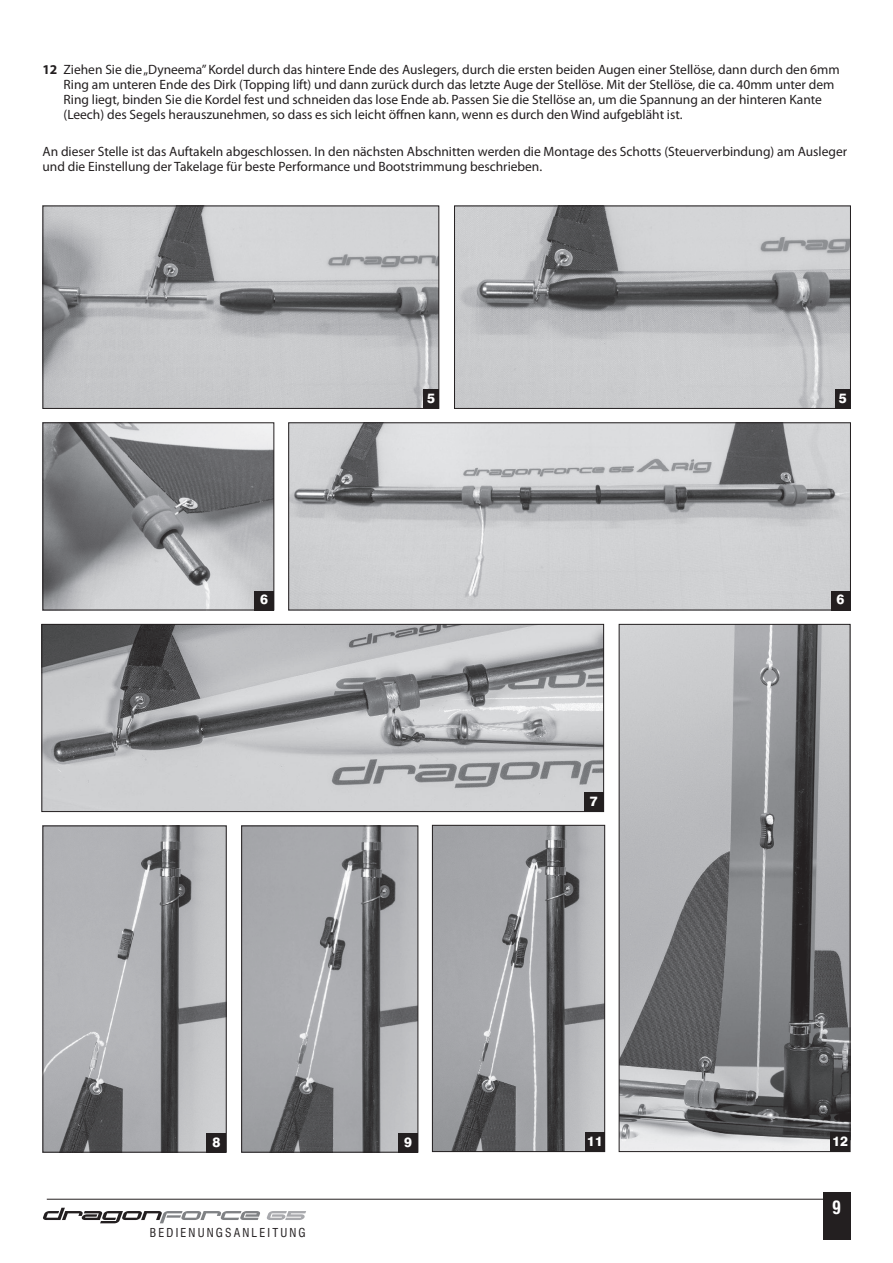
<style>
.page{position:relative;width:893px;height:1263px;background:#fff}
.page>*{position:absolute;margin:0;border:0;box-sizing:border-box;transform-origin:0 0}
.t1{font:700 condensed 18px "Swiss 721 BT";color:#fff}
.t2{font:13.5px/15px "Myriad Pro";color:#231f20}
.t3{font:800 13.5px "Swiss 721 BT";color:#fff}
.t4{font:condensed 12px "Swiss 721 BT";letter-spacing:.18em;color:#231f20}
.s1{font-weight:700}
</style>
<div class="page">
<hr style="left:47px;top:1199px;width:781px;height:1px;background:#231f20">
<svg style="left:43px;top:1208px;width:263px;height:15px"></svg>
<div style="left:823px;top:1192px;width:27px;height:47px;background:#231f20"></div>
<img style="left:45px;top:208px;width:392px;height:199px">
<div style="left:43px;top:206px;width:396px;height:203px;border:1px solid #231f20"></div>
<img style="left:45px;top:424px;width:227px;height:184px">
<div style="left:43px;top:422px;width:231px;height:188px;border:1px solid #231f20"></div>
<div style="left:424px;top:389px;width:15px;height:20px;background:#231f20"></div>
<div style="left:254px;top:591px;width:20px;height:19px;background:#231f20"></div>
<img style="left:456px;top:208px;width:393px;height:199px">
<div style="left:454px;top:206px;width:397px;height:203px;border:1px solid #231f20"></div>
<div style="left:835px;top:389px;width:15px;height:20px;background:#231f20"></div>
<img style="left:290px;top:424px;width:559px;height:184px">
<div style="left:288px;top:422px;width:563px;height:188px;border:1px solid #231f20"></div>
<div style="left:831px;top:591px;width:19px;height:19px;background:#231f20"></div>
<img style="left:43px;top:626px;width:559px;height:184px">
<div style="left:41px;top:624px;width:563px;height:188px;border:1px solid #231f20"></div>
<div style="left:584px;top:792px;width:20px;height:20px;background:#231f20"></div>
<img style="left:45px;top:827px;width:180px;height:323px">
<div style="left:43px;top:825px;width:184px;height:327px;border:1px solid #231f20"></div>
<div style="left:206px;top:1133px;width:20px;height:19px;background:#231f20"></div>
<img style="left:243px;top:827px;width:173px;height:323px">
<div style="left:241px;top:825px;width:177px;height:327px;border:1px solid #231f20"></div>
<div style="left:398px;top:1133px;width:20px;height:19px;background:#231f20"></div>
<img style="left:434px;top:827px;width:169px;height:323px">
<div style="left:432px;top:825px;width:173px;height:327px;border:1px solid #231f20"></div>
<div style="left:585px;top:1132px;width:20px;height:20px;background:#231f20"></div>
<img style="left:621px;top:626px;width:227px;height:524px">
<div style="left:619px;top:624px;width:231px;height:528px;border:1px solid #231f20"></div>
<div style="left:830px;top:1132px;width:20px;height:20px;background:#231f20"></div>
<p class="t2" style="left:64px;top:62px;width:778px;text-indent:-21px"><span class="s1">12</span> Ziehen Sie die „Dyneema” Kordel durch das hintere Ende des Auslegers, durch die ersten beiden Augen einer Stellöse, dann durch den 6mm Ring am unteren Ende des Dirk (Topping lift) und dann zurück durch das letzte Auge der Stellöse. Mit der Stellöse, die ca. 40mm unter dem Ring liegt, binden Sie die Kordel fest und schneiden das lose Ende ab. Passen Sie die Stellöse an, um die Spannung an der hinteren Kante (Leech) des Segels herauszunehmen, so dass es sich leicht öffnen kann, wenn es durch den Wind aufgebläht ist.</p>
<p class="t2" style="left:43px;top:143px;width:806px">An dieser Stelle ist das Auftakeln abgeschlossen. In den nächsten Abschnitten werden die Montage des Schotts (Steuerverbindung) am Ausleger und die Einstellung der Takelage für beste Performance und Bootstrimmung beschrieben.</p>
<p class="t3" style="left:260px;top:591px;width:9px">6</p>
<p class="t3" style="left:427px;top:390px;width:9px">5</p>
<p class="t3" style="left:590px;top:793px;width:9px">7</p>
<p class="t3" style="left:839px;top:390px;width:9px">5</p>
<p class="t3" style="left:837px;top:591px;width:9px">6</p>
<p class="t3" style="left:212px;top:1133px;width:9px">8</p>
<p class="t3" style="left:404px;top:1133px;width:9px">9</p>
<p class="t3" style="left:587px;top:1133px;width:17px">11</p>
<p class="t3" style="left:832px;top:1133px;width:17px">12</p>
<p class="t4" style="left:150px;top:1225px;width:157px">BEDIENUNGSANLEITUNG</p>
<h1 class="t1" style="left:832px;top:1196px;width:10px">9</h1>
</div>
